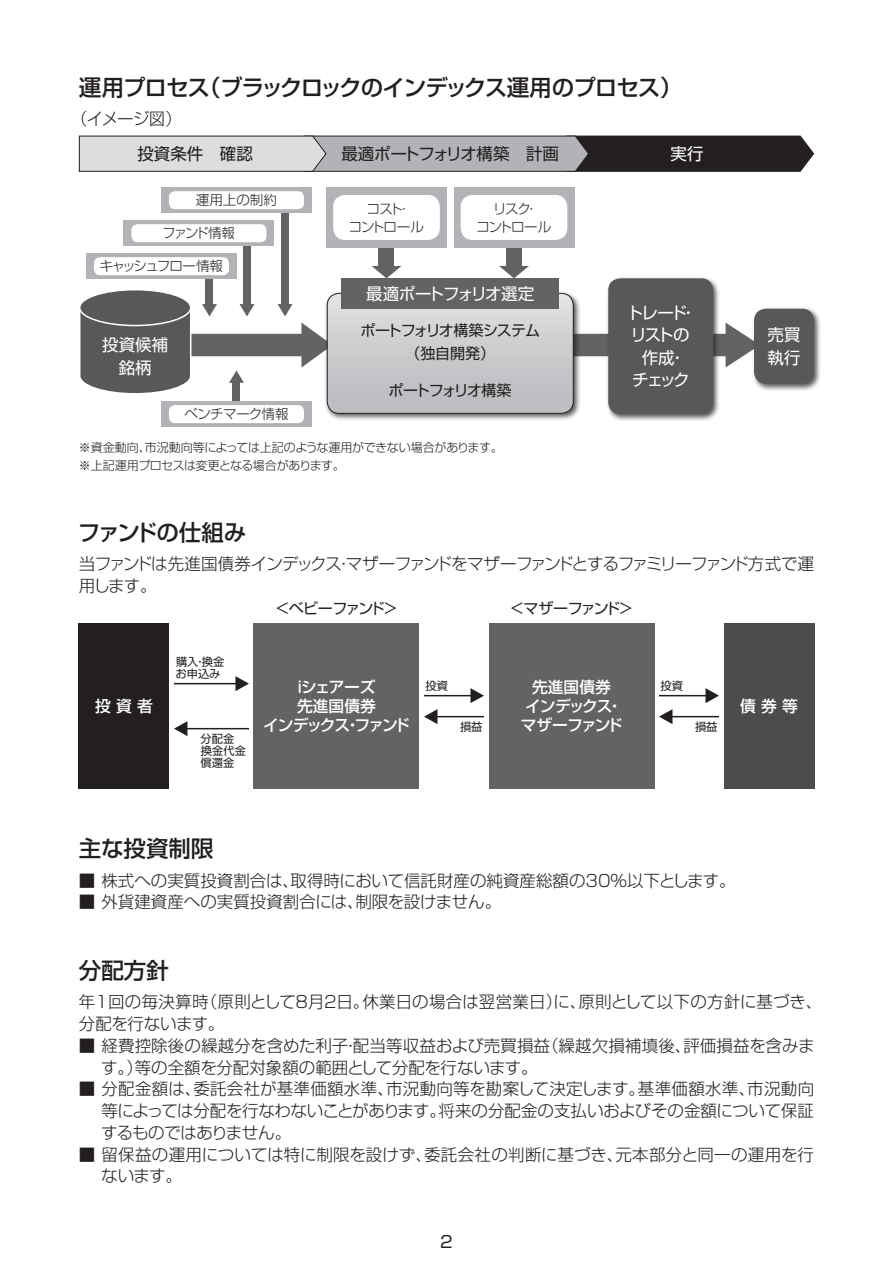
<style>
.page{position:relative;width:893px;height:1263px;background:#fff}
.page>*{position:absolute;margin:0;border:0;box-sizing:border-box;transform-origin:0 0}
.t1{font:500 22.5px "Shin Go Pr 5";letter-spacing:-.035em;color:#231f20}
.t2{font:300 16.5px/21.8px "Shin Go Pr 5";letter-spacing:-.005em;color:#231f20}
.t3{font:300 16.5px/21.8px "Shin Go Pr 5";letter-spacing:-.06em;color:#231f20}
.t4{font:16.5px/22.5px "Shin Go Pr 5";letter-spacing:-.04em;color:#fff;text-align:center}
.t5{font:16.5px "Shin Go Pr 5";letter-spacing:-.02em;color:#231f20}
.t6{font:16.5px/22.5px "Shin Go Pr 5";letter-spacing:-.12em;color:#fff;text-align:center}
.t7{font:500 15.75px/18.8px "Shin Go Pr 5";letter-spacing:-.055em;color:#fff;text-align:center}
.t8{font:15px/22.5px "Shin Go Pr 5";letter-spacing:-.055em;color:#231f20;text-align:center}
.t9{font:15px "Shin Go Pr 5";letter-spacing:-.1em;color:#231f20}
.t10{font:15px "Shin Go Pr 5";letter-spacing:-.095em;color:#231f20}
.t11{font:15px "Shin Go Pr 5";letter-spacing:-.085em;color:#231f20}
.t12{font:300 13.5px/18px "Shin Go Pr 5";letter-spacing:-.06em;color:#231f20;text-align:center}
.t13{font:300 13.5px "Shin Go Pr 5";letter-spacing:-.115em;color:#231f20}
.t14{font:300 13.5px/18px "Shin Go Pr 5";letter-spacing:-.08em;color:#231f20;text-align:center}
.t15{font:300 13.5px "Shin Go Pr 5";letter-spacing:-.035em;color:#231f20}
.t16{font:300 12px/18px "Shin Go Pr 5";letter-spacing:-.03em;color:#231f20}
.t17{font:11.25px/12px "Shin Go Pr 5";color:#231f20}
</style>
<div class="page">
<div style="left:206px;top:279px;width:7px;height:29px;background:#636366"></div>
<div style="left:243px;top:246px;width:8px;height:62px;background:#636366"></div>
<div style="left:281px;top:213px;width:8px;height:95px;background:#636366"></div>
<div style="left:161px;top:401px;width:150px;height:26px;background:#b2b3b7"></div>
<div style="left:169px;top:405px;width:135px;height:18px;background:#fff;border-radius:6px"></div>
<div style="left:161px;top:187px;width:150px;height:26px;background:#b2b3b7"></div>
<div style="left:169px;top:191px;width:135px;height:18px;background:#fff;border-radius:6px"></div>
<div style="left:124px;top:220px;width:150px;height:26px;background:#b2b3b7"></div>
<div style="left:131px;top:224px;width:135px;height:18px;background:#fff;border-radius:6px"></div>
<div style="left:86px;top:253px;width:150px;height:26px;background:#b2b3b7"></div>
<div style="left:94px;top:257px;width:135px;height:18px;background:#fff;border-radius:6px"></div>
<div style="left:324px;top:290px;width:257px;height:131px;background:#231f20;opacity:.75"></div>
<div style="left:341px;top:278px;width:218px;height:30px;background:#636366"></div>
<div style="left:379px;top:247px;width:15px;height:23px;background:#636366"></div>
<svg style="left:371px;top:266px;width:30px;height:12px"></svg>
<div style="left:326px;top:187px;width:120px;height:60px;background:#b2b3b7"></div>
<div style="left:333px;top:195px;width:107px;height:45px;background:#fff;border-radius:12px"></div>
<div style="left:506px;top:247px;width:15px;height:23px;background:#636366"></div>
<svg style="left:499px;top:266px;width:30px;height:12px"></svg>
<div style="left:454px;top:187px;width:120px;height:60px;background:#b2b3b7"></div>
<div style="left:461px;top:195px;width:106px;height:45px;background:#fff;border-radius:12px"></div>
<svg style="left:80px;top:293px;width:671px;height:120px"></svg>
<div style="left:605px;top:275px;width:116px;height:146px;background:#231f20;opacity:.75"></div>
<div style="left:608px;top:278px;width:105px;height:136px;background:#57585a;border-radius:12px"></div>
<div style="left:751px;top:306px;width:70px;height:85px;background:#231f20;opacity:.75"></div>
<div style="left:754px;top:309px;width:60px;height:75px;background:#57585a;border-radius:12px"></div>
<div style="left:80px;top:290px;width:111px;height:35px;background:#57585a;border-radius:50%"></div>
<div style="left:79px;top:289px;width:112px;height:37px;border:2px solid #fff;border-radius:50%"></div>
<svg style="left:79px;top:135px;width:736px;height:37px;background:#8f8f91"></svg>
<svg style="left:78px;top:623px;width:737px;height:166px"></svg>
<div style="left:79px;top:623px;width:90px;height:165px;background:#231f20"></div>
<div style="left:724px;top:624px;width:90px;height:165px;background:#4b4c4d"></div>
<div style="left:254px;top:624px;width:165px;height:165px;background:#636366"></div>
<div style="left:489px;top:624px;width:165px;height:165px;background:#636366"></div>
<hr style="left:659px;top:695px;width:52px;height:1px;background:#231f20">
<svg style="left:705px;top:688px;width:14px;height:15px"></svg>
<hr style="left:666px;top:716px;width:53px;height:1px;background:#231f20">
<svg style="left:659px;top:709px;width:13px;height:15px"></svg>
<hr style="left:424px;top:695px;width:52px;height:1px;background:#231f20">
<svg style="left:470px;top:688px;width:14px;height:15px"></svg>
<hr style="left:431px;top:716px;width:53px;height:1px;background:#231f20">
<svg style="left:424px;top:709px;width:13px;height:15px"></svg>
<hr style="left:174px;top:683px;width:67px;height:1px;background:#231f20">
<svg style="left:235px;top:676px;width:14px;height:15px"></svg>
<hr style="left:181px;top:728px;width:68px;height:1px;background:#231f20">
<svg style="left:174px;top:721px;width:13px;height:15px"></svg>
<h1 class="t1" style="left:79px;top:69px;width:605px">運用プロセス（ブラックロックのインデックス運用のプロセス）</h1>
<p class="t2" style="left:71px;top:107px;width:113px">（イメージ図）</p>
<p class="t5" style="left:137px;top:140px;width:117px">投資条件　確認</p>
<p class="t5" style="left:341px;top:140px;width:219px">最適ポートフォリオ構築　計画</p>
<p class="t4" style="left:670px;top:141px;width:34px">実行</p>
<p class="t12" style="left:196px;top:190px;width:82px">運用上の制約</p>
<p class="t12" style="left:162px;top:223px;width:74px">ファンド情報</p>
<p class="t13" style="left:100px;top:255px;width:125px">キャッシュフロー情報</p>
<p class="t4" style="left:102px;top:332px;width:67px">投資候補銘柄</p>
<p class="t15" style="left:184px;top:403px;width:106px">ベンチマーク情報</p>
<p class="t12" style="left:349px;top:198px;width:77px">コスト・<br>コントロール</p>
<p class="t14" style="left:476px;top:198px;width:77px">リスク・<br>コントロール</p>
<p class="t4" style="left:366px;top:281px;width:170px">最適ポートフォリオ選定</p>
<p class="t8" style="left:360px;top:318px;width:181px">ポートフォリオ構築システム（独自開発）</p>
<p class="t9" style="left:389px;top:378px;width:125px">ポートフォリオ構築</p>
<p class="t16" style="left:79px;top:438px;width:425px">※資金動向、市況動向等によっては上記のような運用ができない場合があります。※上記運用プロセスは変更となる場合があります。</p>
<p class="t6" style="left:627px;top:300px;width:71px">トレード・リストの作成・<br>チェック</p>
<p class="t4" style="left:767px;top:322px;width:34px;text-align:left">売買執行</p>
<h1 class="t1" style="left:78px;top:514px;width:170px">ファンドの仕組み</h1>
<p class="t3" style="left:79px;top:551px;width:736px">当ファンドは先進国債券インデックス・マザーファンドをマザーファンドとするファミリーファンド方式で運用します。</p>
<p class="t10" style="left:275px;top:596px;width:124px">＜ベビーファンド＞</p>
<p class="t11" style="left:510px;top:596px;width:125px">＜マザーファンド＞</p>
<p class="t17" style="left:176px;top:654px;width:50px">購入・換金お申込み</p>
<p class="t7" style="left:263px;top:676px;width:148px">iシェアーズ<br>先進国債券<br>インデックス・ファンド</p>
<p class="t7" style="left:521px;top:676px;width:103px">先進国債券<br>インデックス・マザーファンド</p>
<p class="t17" style="left:660px;top:678px;width:24px">投資</p>
<p class="t17" style="left:425px;top:678px;width:24px">投資</p>
<p class="t7" style="left:95px;top:695px;width:59px">投 資 者</p>
<p class="t7" style="left:740px;top:695px;width:59px">債 券 等</p>
<p class="t17" style="left:460px;top:720px;width:24px">損益</p>
<p class="t17" style="left:695px;top:720px;width:24px">損益</p>
<p class="t17" style="left:201px;top:732px;width:47px">分配金換金代金償還金</p>
<h1 class="t1" style="left:79px;top:830px;width:136px">主な投資制限</h1>
<p class="t2" style="left:79px;top:868px;width:658px">■ 株式への実質投資割合は、取得時において信託財産の純資産総額の30％以下とします。</p>
<p class="t2" style="left:79px;top:890px;width:424px">■ 外貨建資産への実質投資割合には、制限を設けません。</p>
<h1 class="t1" style="left:79px;top:952px;width:91px">分配方針</h1>
<p class="t2" style="left:79px;top:990px;width:745px">年１回の毎決算時（原則として８月２日。休業日の場合は翌営業日）に、原則として以下の方針に基づき、分配を行ないます。</p>
<p class="t2" style="left:101px;top:1033px;width:715px;text-indent:-22px">■ 経費控除後の繰越分を含めた利子・配当等収益および売買損益（繰越欠損補填後、評価損益を含みます。）等の全額を分配対象額の範囲として分配を行ないます。</p>
<p class="t2" style="left:101px;top:1077px;width:714px;text-align:justify;text-indent:-22px">■ 分配金額は、委託会社が基準価額水準、市況動向等を勘案して決定します。基準価額水準、市況動向等によっては分配を行なわないことがあります。将来の分配金の支払いおよびその金額について保証するものではありません。</p>
<p class="t2" style="left:101px;top:1142px;width:714px;text-indent:-22px">■ 留保益の運用については特に制限を設けず、委託会社の判断に基づき、元本部分と同一の運用を行ないます。</p>
<p class="t5" style="left:440px;top:1228px;width:14px">2</p>
</div>
